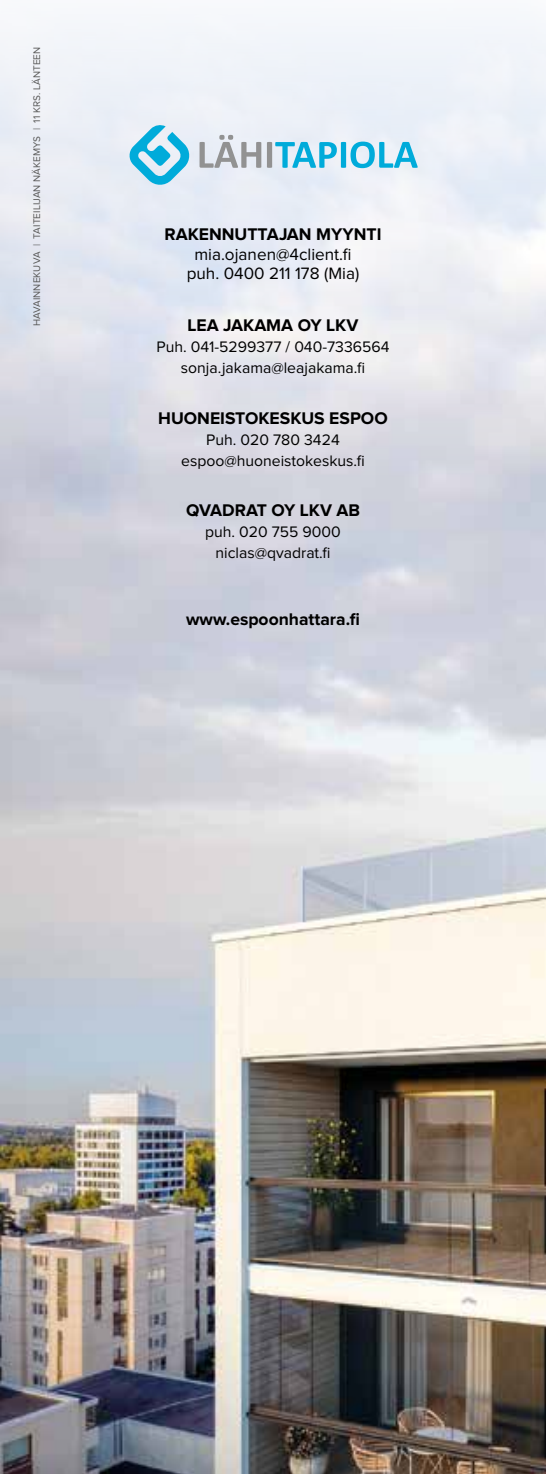
<style>
.page{position:relative;width:546px;height:1474px;background:#fff}
.page>*{position:absolute;margin:0;border:0;box-sizing:border-box;transform-origin:0 0}
.t1{font:700 17.5px "Proxima Nova";color:#000}
.t2{font:17.15px/19.6px "Proxima Nova";color:#000;text-align:center}
.t3{font:15.75px/21px "Proxima Nova";color:#000;text-align:center}
.t4{font:9.97px "Proxima Nova";letter-spacing:.01em;color:#575756}
</style>
<div class="page">
<img style="left:0;top:482px;width:546px;height:991px">
<svg style="left:0;top:20px;width:546px;height:462px;fill:#e8ecf4"></svg>
<svg style="left:199px;top:135px;width:62px;height:33px;background:#c6c9ce"></svg>
<svg style="left:267px;top:142px;width:150px;height:26px;background:#83cee7"></svg>
<svg style="left:128px;top:124px;width:63px;height:62px;background:#8ed3ea"></svg>
<p class="t4" style="left:32px;top:326px;width:281px;rotate:-90deg">HAVAINNEKUVA | TAITEILIJAN NÄKEMYS | 11 KRS. LÄNTEEN</p>
<p class="t1" style="left:164px;top:226px;width:218px">RAKENNUTTAJAN MYYNTI</p>
<p class="t2" style="left:187px;top:245px;width:174px">mia.ojanen@4client.fi puh. 0400 211 178 (Mia)</p>
<p class="t1" style="left:187px;top:317px;width:172px">LEA JAKAMA OY LKV</p>
<p class="t3" style="left:156px;top:337px;width:234px">Puh. 041-5299377 / 040-7336564 sonja.jakama@leajakama.fi</p>
<p class="t1" style="left:158px;top:410px;width:231px">HUONEISTOKESKUS ESPOO</p>
<p class="t3" style="left:181px;top:429px;width:185px">Puh. 020 780 3424 espoo@huoneistokeskus.fi</p>
<p class="t1" style="left:186px;top:502px;width:175px">QVADRAT OY LKV AB</p>
<p class="t3" style="left:205px;top:522px;width:137px">puh. 020 755 9000 niclas@qvadrat.fi</p>
<p class="t1" style="left:186px;top:610px;width:175px">www.espoonhattara.fi</p>
</div>
